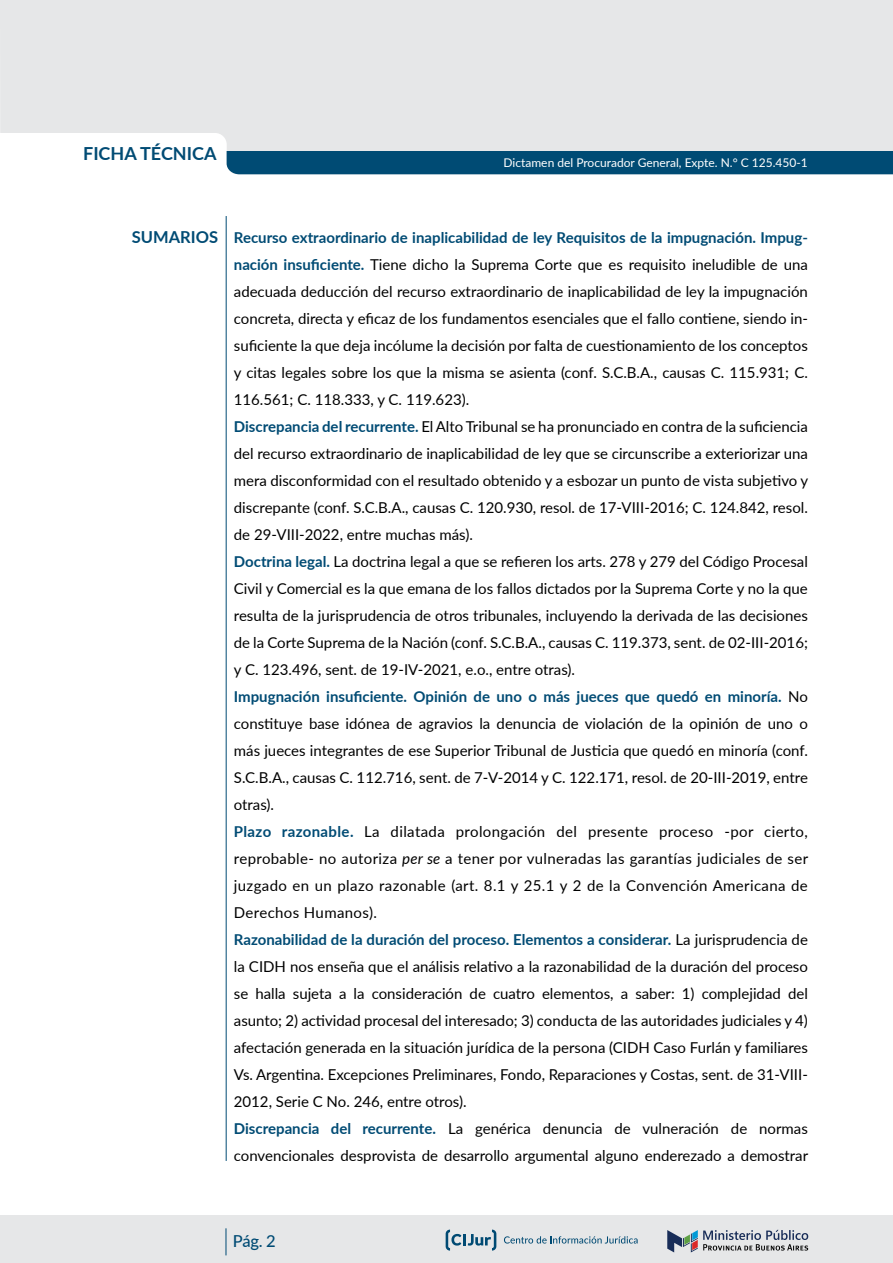
<style>
.page{position:relative;width:893px;height:1263px;background:#fff}
.page>*{position:absolute;margin:0;border:0;box-sizing:border-box;transform-origin:0 0}
.t1{font:700 18px "Lato";color:#004b74}
.t2{font:500 16.5px "Lato";color:#004b74}
.t3{font:15px/27px "Lato";color:#000}
.t4{font:12px "Lato";color:#fff}
.s1{font-weight:700;font-size:16.5px;color:#004b74}
.s2{font-weight:700;color:#004b74}
.s3{font-style:italic}
</style>
<div class="page">
<div style="left:0;top:1215px;width:893px;height:48px;background:#e6e7e8"></div>
<svg style="left:667px;top:1230px;width:141px;height:22px"></svg>
<svg style="left:504px;top:1236px;width:134px;height:7px"></svg>
<svg style="left:446px;top:1229px;width:50px;height:21px"></svg>
<svg style="left:226px;top:1228px;width:1px;height:27px"></svg>
<div style="left:0;top:0;width:893px;height:166px;background:#e6e7e8"></div>
<hr style="left:226px;top:216px;width:1px;height:945px;background:#004b74">
<div style="left:227px;top:151px;width:666px;height:23px;background:#004b74"></div>
<p class="t1" style="left:83px;top:140px;width:135px">FICHA TÉCNICA</p>
<p class="t4" style="left:504px;top:155px;width:306px">Dictamen del Procurador General, Expte. N.° C 125.450-1</p>
<p class="t3" style="left:234px;top:223px;width:576px;text-indent:-102px"><span class="s1">SUMARIOS</span> <span class="s2">Recurso extraordinario de inaplicabilidad de ley Requisitos de la impugnación. Impug&shy;nación insuficiente.</span> Tiene dicho la Suprema Corte que es requisito ineludible de una adecuada deducción del recurso extraordinario de inaplicabilidad de ley la impugnación concreta, directa y eficaz de los fundamentos esenciales que el fallo contiene, siendo in&shy;suficiente la que deja incólume la decisión por falta de cuestionamiento de los conceptos y citas legales sobre los que la misma se asienta (conf. S.C.B.A., causas C. 115.931; C.<br>116.561; C. 118.333, y C. 119.623).<br><span class="s2">Discrepancia del recurrente.</span> El Alto Tribunal se ha pronunciado en contra de la suficiencia del recurso extraordinario de inaplicabilidad de ley que se circunscribe a exteriorizar una mera disconformidad con el resultado obtenido y a esbozar un punto de vista subjetivo y discrepante (conf. S.C.B.A., causas C. 120.930, resol. de 17-VIII-2016; C. 124.842, resol. de 29-VIII-2022, entre muchas más).<br><span class="s2">Doctrina legal.</span> La doctrina legal a que se refieren los arts. 278 y 279 del Código Procesal Civil y Comercial es la que emana de los fallos dictados por la Suprema Corte y no la que resulta de la jurisprudencia de otros tribunales, incluyendo la derivada de las decisiones de la Corte Suprema de la Nación (conf. S.C.B.A., causas C. 119.373, sent. de 02-III-2016; y C. 123.496, sent. de 19-IV-2021, e.o., entre otras).<br><span class="s2">Impugnación insuficiente. Opinión de uno o más jueces que quedó en minoría.</span> No constituye base idónea de agravios la denuncia de violación de la opinión de uno o más jueces integrantes de ese Superior Tribunal de Justicia que quedó en minoría (conf.<br>S.C.B.A., causas C. 112.716, sent. de 7-V-2014 y C. 122.171, resol. de 20-III-2019, entre otras).<br><span class="s2">Plazo razonable.</span> La dilatada prolongación del presente proceso -por cierto, reprobable- no autoriza <span class="s3">per se</span> a tener por vulneradas las garantías judiciales de ser juzgado en un plazo razonable (art. 8.1 y 25.1 y 2 de la Convención Americana de Derechos Humanos).<br><span class="s2">Razonabilidad de la duración del proceso. Elementos a considerar.</span> La jurisprudencia de la CIDH nos enseña que el análisis relativo a la razonabilidad de la duración del proceso se halla sujeta a la consideración de cuatro elementos, a saber: 1) complejidad del asunto; 2) actividad procesal del interesado; 3) conducta de las autoridades judiciales y 4) afectación generada en la situación jurídica de la persona (CIDH Caso Furlán y familiares Vs. Argentina. Excepciones Preliminares, Fondo, Reparaciones y Costas, sent. de 31-VIII-2012, Serie C No. 246, entre otros).<br><span class="s2">Discrepancia del recurrente.</span> La genérica denuncia de vulneración de normas convencionales desprovista de desarrollo argumental alguno enderezado a demostrar</p>
<p class="t2" style="left:233px;top:1229px;width:44px">Pág. 2</p>
</div>
